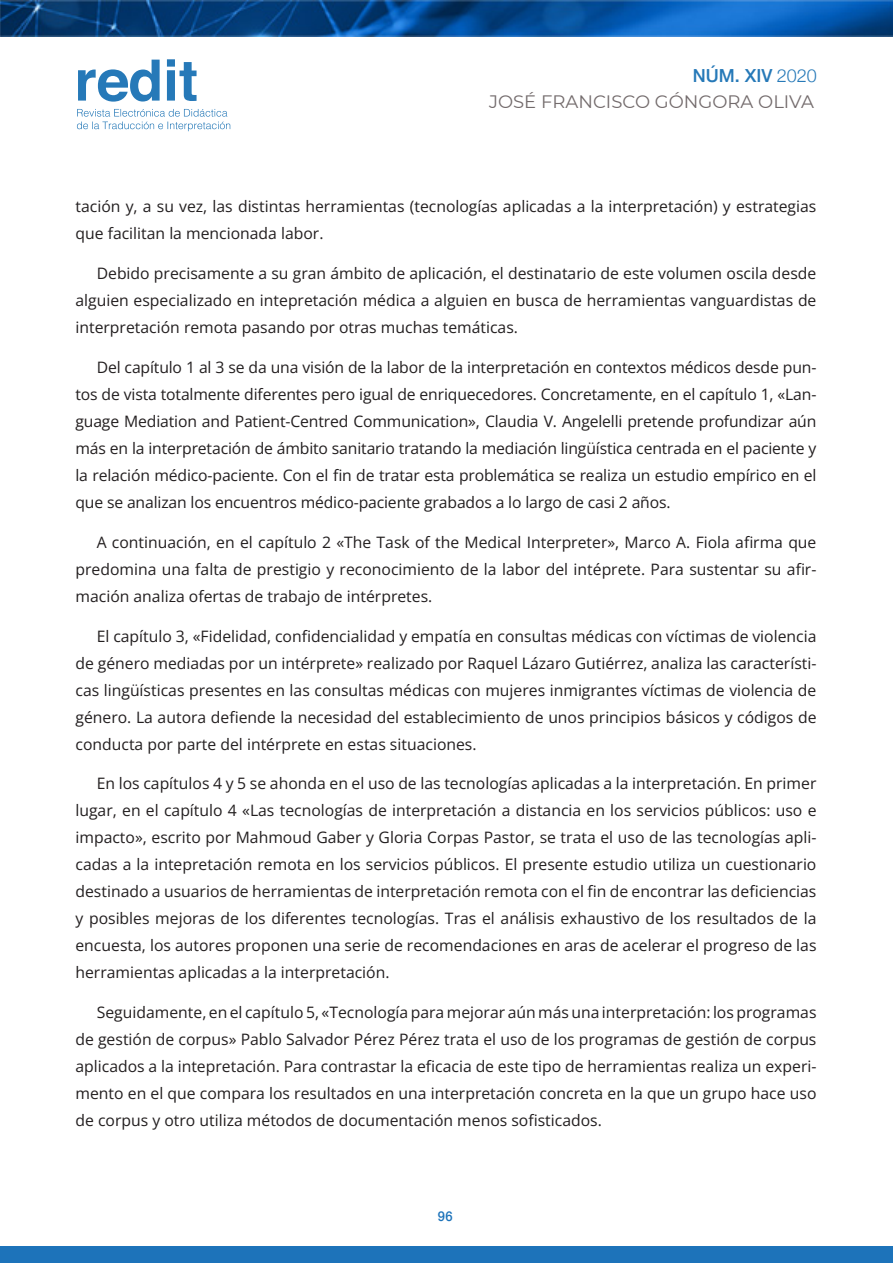
<style>
.page{position:relative;width:893px;height:1263px;background:#fff}
.page>*{position:absolute;margin:0;border:0;box-sizing:border-box;transform-origin:0 0}
.t1{font:18px "Montserrat";color:#736b6c}
.t2{font:500 18px "Helvetica Neue";color:#2679b8}
.parrafos_siguientes{font:15.75px/27px "Open Sans";color:#231f20;text-align:justify}
.t3{font:500 13.5px "Helvetica Neue";color:#1d73ba;scale:.96 1}
.s1{font-weight:300}
</style>
<div class="page">
<img style="left:0;top:0;width:893px;height:36px">
<div style="left:0;top:1245px;width:893px;height:18px;background:#1d73ba"></div>
<svg style="left:78px;top:59px;width:119px;height:43px"></svg>
<svg style="left:77px;top:109px;width:153px;height:22px"></svg>
<p class="t2" style="left:693px;top:62px;width:126px">NÚM. XIV <span class="s1">2020</span></p>
<p class="t1" style="left:489px;top:89px;width:326px">JOSÉ FRANCISCO GÓNGORA OLIVA</p>
<p class="parrafos_siguientes" style="left:75px;top:193px;width:742px">tación y, a su vez, las distintas herramientas (tecnologías aplicadas a la interpretación) y estrategias que facilitan la mencionada labor.</p>
<p class="parrafos_siguientes" style="left:75px;top:260px;width:742px;text-indent:21px">Debido precisamente a su gran ámbito de aplicación, el destinatario de este volumen oscila desde alguien especializado en intepretación médica a alguien en busca de herramientas vanguardistas de interpretación remota pasando por otras muchas temáticas.</p>
<p class="parrafos_siguientes" style="left:75px;top:353px;width:742px;text-indent:21px">Del capítulo 1 al 3 se da una visión de la labor de la interpretación en contextos médicos desde pun&shy;tos de vista totalmente diferentes pero igual de enriquecedores. Concretamente, en el capítulo 1, «Lan&shy;guage Mediation and Patient-Centred Communication», Claudia V. Angelelli pretende profundizar aún más en la interpretación de ámbito sanitario tratando la mediación lingüística centrada en el paciente y la relación médico-paciente. Con el fin de tratar esta problemática se realiza un estudio empírico en el que se analizan los encuentros médico-paciente grabados a lo largo de casi 2 años.</p>
<p class="parrafos_siguientes" style="left:75px;top:528px;width:742px;text-indent:21px">A continuación, en el capítulo 2 «The Task of the Medical Interpreter», Marco A. Fiola afirma que predomina una falta de prestigio y reconocimiento de la labor del intéprete. Para sustentar su afir&shy;mación analiza ofertas de trabajo de intérpretes.</p>
<p class="parrafos_siguientes" style="left:75px;top:622px;width:742px;text-indent:21px">El capítulo 3, «Fidelidad, confidencialidad y empatía en consultas médicas con víctimas de violencia de género mediadas por un intérprete» realizado por Raquel Lázaro Gutiérrez, analiza las característi&shy;cas lingüísticas presentes en las consultas médicas con mujeres inmigrantes víctimas de violencia de género. La autora defiende la necesidad del establecimiento de unos principios básicos y códigos de conducta por parte del intérprete en estas situaciones.</p>
<p class="parrafos_siguientes" style="left:75px;top:770px;width:743px;text-indent:21px">En los capítulos 4 y 5 se ahonda en el uso de las tecnologías aplicadas a la interpretación. En primer lugar, en el capítulo 4 «Las tecnologías de interpretación a distancia en los servicios públicos: uso e impacto», escrito por Mahmoud Gaber y Gloria Corpas Pastor, se trata el uso de las tecnologías apli&shy;cadas a la intepretación remota en los servicios públicos. El presente estudio utiliza un cuestionario destinado a usuarios de herramientas de interpretación remota con el fin de encontrar las deficiencias y posibles mejoras de los diferentes tecnologías. Tras el análisis exhaustivo de los resultados de la encuesta, los autores proponen una serie de recomendaciones en aras de acelerar el progreso de las herramientas aplicadas a la interpretación.</p>
<p class="parrafos_siguientes" style="left:75px;top:998px;width:743px;text-indent:21px">Seguidamente, en el capítulo 5, «Tecnología para mejorar aún más una interpretación: los programas de gestión de corpus» Pablo Salvador Pérez Pérez trata el uso de los programas de gestión de corpus aplicados a la intepretación. Para contrastar la eficacia de este tipo de herramientas realiza un experi&shy;mento en el que compara los resultados en una interpretación concreta en la que un grupo hace uso de corpus y otro utiliza métodos de documentación menos sofisticados.</p>
<p class="t3" style="left:438px;top:1205px;width:17px">96</p>
</div>
